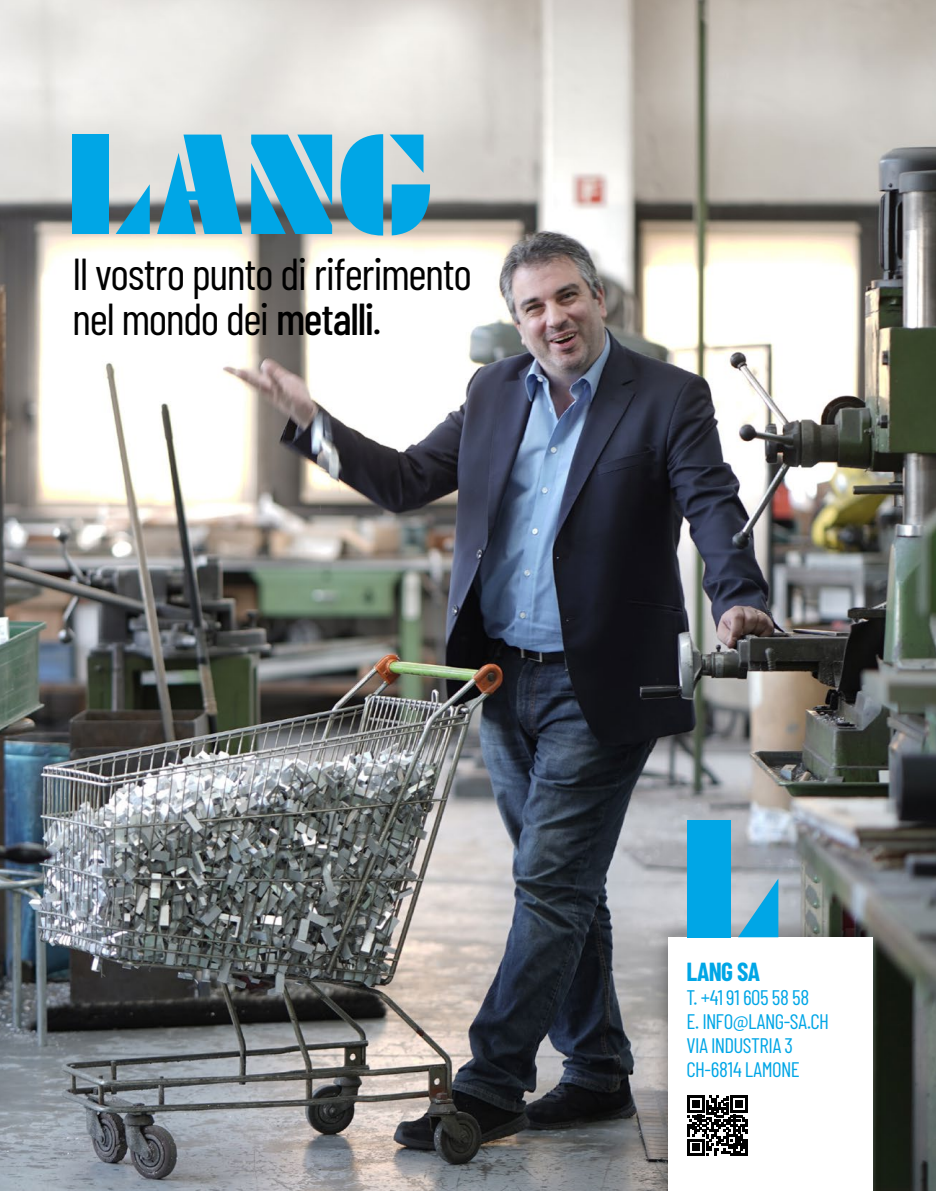
<style>
.page{position:relative;width:936px;height:1191px;background:#fff}
.page>*{position:absolute;margin:0;border:0;box-sizing:border-box;transform-origin:0 0}
.t1{font:44.7px/45px "Barlow Condensed";letter-spacing:-.03em;color:#000}
.t2{font:700 25.5px "Barlow Condensed";letter-spacing:-.025em;color:#00a6e6}
.t3{font:21px/24px "Barlow Condensed";letter-spacing:-.02em;color:#00a6e6}
.s1{font-weight:500}
</style>
<div class="page">
<img style="left:0;top:0;width:935px;height:1191px">
<div style="left:649px;top:919px;width:241px;height:272px;background:#000;opacity:.43"></div>
<div style="left:668px;top:937px;width:204px;height:254px;background:#fff"></div>
<svg style="left:687px;top:1095px;width:60px;height:60px"></svg>
<svg style="left:251px;top:135px;width:81px;height:99px"></svg>
<svg style="left:157px;top:135px;width:85px;height:99px"></svg>
<div style="left:72px;top:135px;width:37px;height:99px;background:#00a6e6"></div>
<svg style="left:116px;top:184px;width:34px;height:50px"></svg>
<svg style="left:340px;top:134px;width:43px;height:101px"></svg>
<svg style="left:391px;top:184px;width:39px;height:51px"></svg>
<svg style="left:389px;top:135px;width:34px;height:38px"></svg>
<div style="left:686px;top:819px;width:44px;height:118px;background:#00a6e6"></div>
<svg style="left:738px;top:878px;width:40px;height:59px"></svg>
<h1 class="t1" style="left:72px;top:250px;width:401px">Il vostro punto di riferimento nel mondo dei <span class="s1">metalli</span>.</h1>
<p class="t2" style="left:686px;top:955px;width:75px">LANG SA</p>
<p class="t3" style="left:686px;top:984px;width:144px">T. +41 91 605 58 58<br>E. INFO@LANG-SA.CH<br>VIA INDUSTRIA 3<br>CH-6814 LAMONE</p>
</div>
